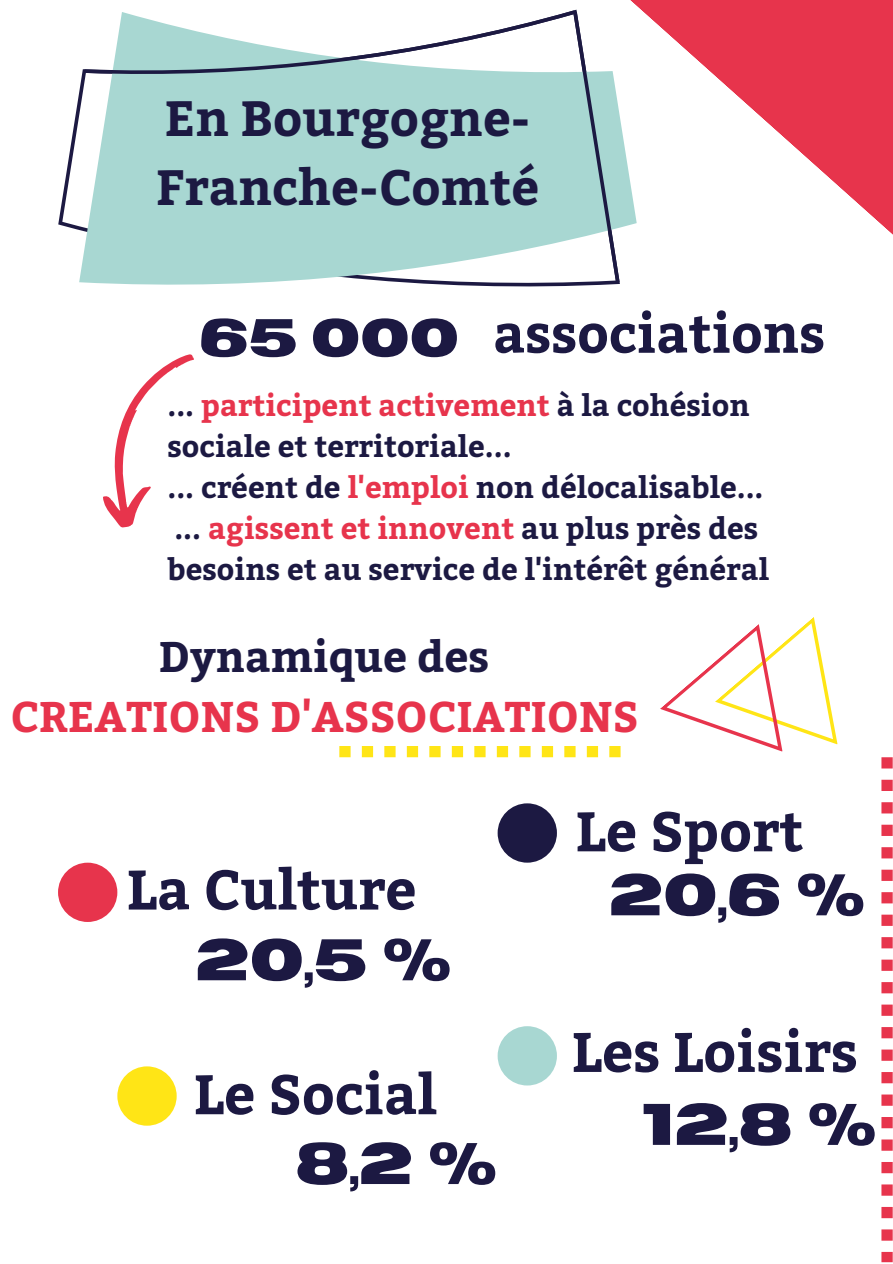
<style>
.page{position:relative;width:893px;height:1264px;background:#fff}
.page>*{position:absolute;margin:0;border:0;box-sizing:border-box;transform-origin:0 0}
.t1{font:700 58.5px "Horizon";color:#1c1942}
.t2{font:700 55.5px "Bitter";color:#1c1942}
.t3{font:700 55.35px "Bitter";color:#1c1942}
.t4{font:700 53.25px "Bitter";color:#1c1942}
.t5{font:700 53.1px "Horizon";color:#1c1942}
.t6{font:700 49.35px/68.2px "Bitter";color:#1c1942}
.t7{font:700 42.75px "Bitter";color:#e7344c}
.t8{font:700 42.75px "Bitter";color:#1c1942}
.t9{font:700 29.7px/41.2px "Bitter";color:#1c1942}
.s1{color:#e7344c}
</style>
<div class="page">
<svg style="left:630px;top:0;width:262px;height:234px;fill:#e7344c"></svg>
<svg style="left:58px;top:94px;width:21px;height:136px"></svg>
<svg style="left:79px;top:12px;width:557px;height:275px"></svg>
<svg style="left:84px;top:10px;width:535px;height:272px"></svg>
<div style="left:58px;top:862px;width:59px;height:60px;background:#e7344c;border-radius:50%"></div>
<div style="left:497px;top:1026px;width:60px;height:59px;background:#a8d7d2;border-radius:50%"></div>
<div style="left:117px;top:1066px;width:60px;height:59px;background:#ffe516;border-radius:50%"></div>
<div style="left:497px;top:803px;width:60px;height:59px;background:#1c1942;border-radius:50%"></div>
<svg style="left:103px;top:354px;width:91px;height:174px"></svg>
<svg style="left:339px;top:746px;width:281px;height:11px"></svg>
<svg style="left:660px;top:617px;width:232px;height:645px"></svg>
<p class="t6" style="left:156px;top:84px;width:385px">En Bourgogne-<br>Franche-Comté</p>
<p class="t4" style="left:493px;top:301px;width:333px">associations</p>
<p class="t9" style="left:167px;top:384px;width:583px">... <span class="s1">participent activement</span> à la cohésion sociale et territoriale...</p>
<p class="t9" style="left:167px;top:466px;width:597px">... créent de <span class="s1">l'emploi</span> non délocalisable...</p>
<p class="t9" style="left:167px;top:507px;width:603px">... <span class="s1">agissent et innovent</span> au plus près des besoins et au service de l'intérêt général</p>
<p class="t5" style="left:199px;top:312px;width:261px">65 000</p>
<p class="t8" style="left:159px;top:630px;width:332px">Dynamique des</p>
<p class="t7" style="left:11px;top:690px;width:629px">CREATIONS D'ASSOCIATIONS</p>
<p class="t2" style="left:127px;top:855px;width:291px">La Culture</p>
<p class="t1" style="left:195px;top:931px;width:258px">20,5 %</p>
<p class="t3" style="left:194px;top:1060px;width:244px">Le Social</p>
<p class="t1" style="left:295px;top:1134px;width:204px">8,2 %</p>
<p class="t2" style="left:576px;top:797px;width:229px">Le Sport</p>
<p class="t1" style="left:609px;top:866px;width:258px">20,6 %</p>
<p class="t2" style="left:572px;top:1018px;width:287px">Les Loisirs</p>
<p class="t1" style="left:642px;top:1095px;width:236px">12,8 %</p>
</div>
